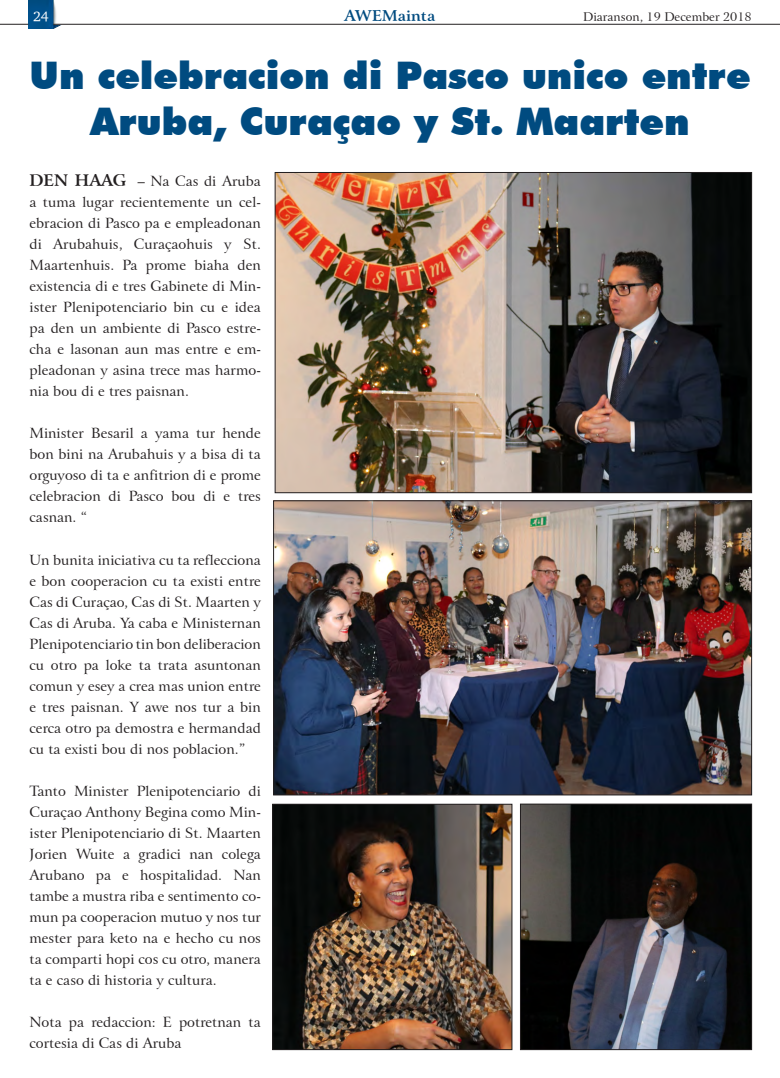
<style>
.page{position:relative;width:780px;height:1078px;background:#fff}
.page>*{position:absolute;margin:0;border:0;box-sizing:border-box;transform-origin:0 0}
.Body_Text_14{font:900 38px/45.6px "Futura BT";color:#004b80;text-align:center}
.t1{font:700 15px "Arrus BT";color:#004b80}
.Body_Text_14-2{font:14px/21px "Arrus BT";color:#231f20;text-align:justify}
.t2{font:14px "Charter ITCTT";color:#fff}
.t3{font:12px "Arrus BT";color:#231f20}
.s1{font-weight:700;font-size:16px}
</style>
<div class="page">
<img style="left:28px;top:0;width:33px;height:28px">
<svg style="left:0;top:24px;width:28px;height:1px"></svg>
<hr style="left:53px;top:24px;width:727px;height:1px;background:#231f20">
<img style="left:275px;top:502px;width:474px;height:291px">
<div style="left:273px;top:500px;width:478px;height:295px;border:1px solid #231f20"></div>
<img style="left:277px;top:174px;width:472px;height:317px">
<div style="left:275px;top:172px;width:476px;height:321px;border:1px solid #231f20"></div>
<img style="left:522px;top:805px;width:227px;height:242px">
<div style="left:520px;top:803px;width:231px;height:246px;border:1px solid #231f20"></div>
<img style="left:274px;top:805px;width:236px;height:242px">
<div style="left:272px;top:803px;width:240px;height:246px;border:1px solid #231f20"></div>
<p class="t2" style="left:33px;top:7px;width:17px">24</p>
<p class="t1" style="left:344px;top:7px;width:92px">AWEMainta</p>
<p class="t3" style="left:583px;top:9px;width:170px">Diaranson, 19 December 2018</p>
<p class="Body_Text_14" style="left:29px;top:53px;width:722px">Un celebracion di Pasco unico entre<br>Aruba, Curaçao y St. Maarten</p>
<p class="Body_Text_14-2" style="left:30px;top:171px;width:233px"><span class="s1">DEN HAAG</span> – Na Cas di Aruba a tuma lugar recientemente un cel&shy;ebracion di Pasco pa e empleadonan di Arubahuis, Curaçaohuis y St.<br>Maartenhuis. Pa prome biaha den existencia di e tres Gabinete di Min&shy;ister Plenipotenciario bin cu e idea pa den un ambiente di Pasco estre&shy;cha e lasonan aun mas entre e em&shy;pleadonan y asina trece mas harmo&shy;nia bou di e tres paisnan.</p>
<p class="Body_Text_14-2" style="left:30px;top:423px;width:233px">Minister Besaril a yama tur hende bon bini na Arubahuis y a bisa di ta orguyoso di ta e anfitrion di e prome celebracion di Pasco bou di e tres casnan. “</p>
<p class="Body_Text_14-2" style="left:30px;top:549px;width:233px">Un bunita iniciativa cu ta reflecciona e bon cooperacion cu ta existi entre Cas di Curaçao, Cas di St. Maarten y Cas di Aruba. Ya caba e Ministernan Plenipotenciario tin bon deliberacion cu otro pa loke ta trata asuntonan comun y esey a crea mas union entre e tres paisnan. Y awe nos tur a bin cerca otro pa demostra e hermandad cu ta existi bou di nos poblacion.”</p>
<p class="Body_Text_14-2" style="left:30px;top:780px;width:233px">Tanto Minister Plenipotenciario di Curaçao Anthony Begina como Min&shy;ister Plenipotenciario di St. Maarten Jorien Wuite a gradici nan colega Arubano pa e hospitalidad. Nan tambe a mustra riba e sentimento co&shy;mun pa cooperacion mutuo y nos tur mester para keto na e hecho cu nos ta comparti hopi cos cu otro, manera ta e caso di historia y cultura.</p>
<p class="Body_Text_14-2" style="left:30px;top:1011px;width:233px">Nota pa redaccion: E potretnan ta cortesia di Cas di Aruba</p>
</div>
